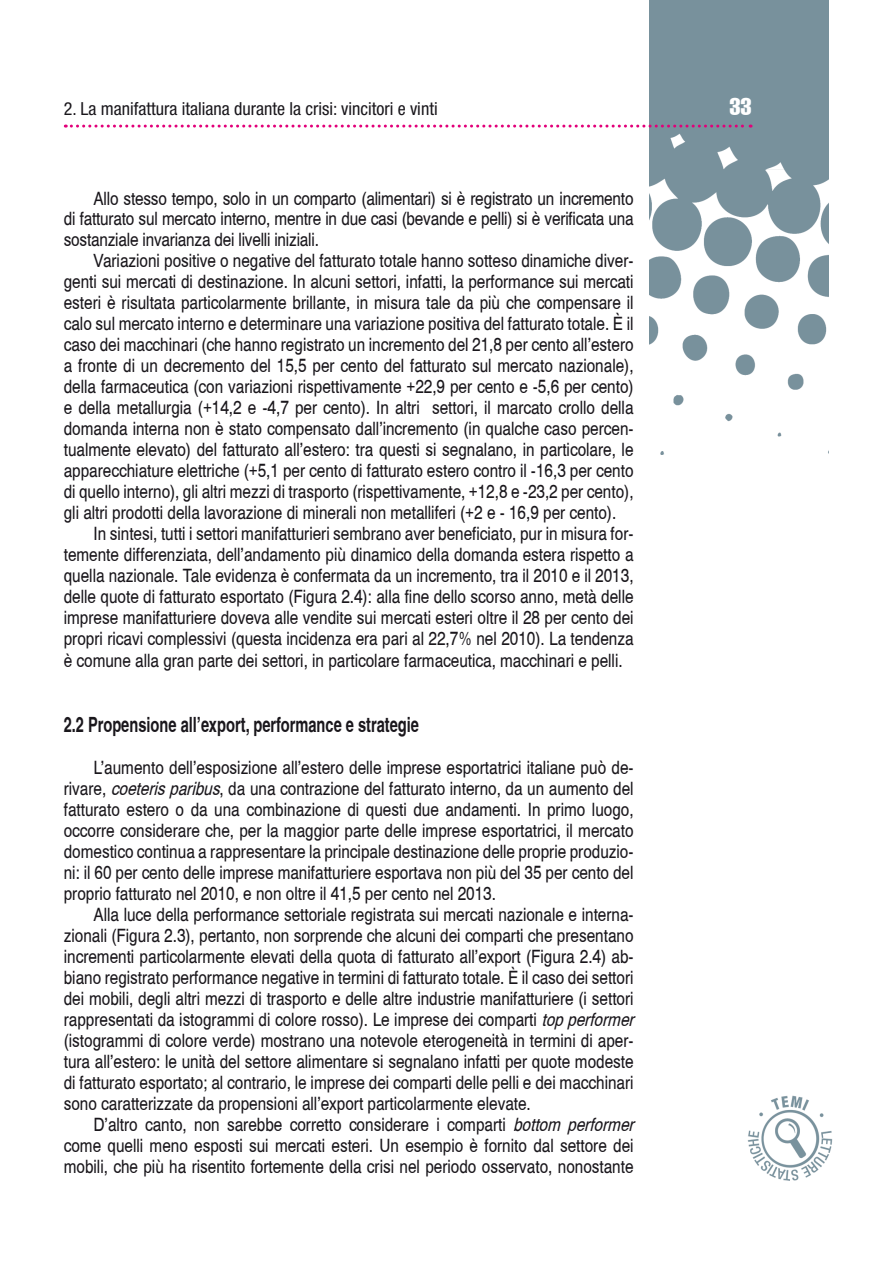
<style>
.page{position:relative;width:893px;height:1263px;background:#fff}
.page>*{position:absolute;margin:0;border:0;box-sizing:border-box;transform-origin:0 0}
.t1{font:extra-condensed 24px "Helvetica";color:#fff}
._04_Id__Titolo_parag{font:700 condensed 21px "Helvetica";color:#1a171c;scale:.85 1}
._02_Id_Stile_testo_c{font:18px/21px "Helvetica Cnd";color:#1a171c;text-align:justify}
.t2{font:condensed 18px "Helvetica Neue LT Std";color:#1a171c}
.s1{font-style:italic}
</style>
<div class="page">
<img style="left:649px;top:0;width:179px;height:454px">
<svg style="left:65px;top:125px;width:686px;height:3px"></svg>
<img style="left:747px;top:1095px;width:85px;height:85px">
<p class="t2" style="left:64px;top:98px;width:375px">2. La manifattura italiana durante la crisi: vincitori e vinti</p>
<h1 class="t1" style="left:729px;top:91px;width:24px">33</h1>
<p class="_02_Id_Stile_testo_c" style="left:64px;top:187px;width:571px;text-indent:30px">Allo stesso tempo, solo in un comparto (alimentari) si è registrato un incremento di fatturato sul mercato interno, mentre in due casi (bevande e pelli) si è verificata una sostanziale invarianza dei livelli iniziali.</p>
<p class="_02_Id_Stile_testo_c" style="left:64px;top:250px;width:571px;text-indent:30px">Variazioni positive o negative del fatturato totale hanno sotteso dinamiche diver&shy;genti sui mercati di destinazione. In alcuni settori, infatti, la performance sui mercati esteri è risultata particolarmente brillante, in misura tale da più che compensare il calo sul mercato interno e determinare una variazione positiva del fatturato totale. È il caso dei macchinari (che hanno registrato un incremento del 21,8 per cento all’estero a fronte di un decremento del 15,5 per cento del fatturato sul mercato nazionale), della farmaceutica (con variazioni rispettivamente +22,9 per cento e -5,6 per cento) e della metallurgia (+14,2 e -4,7 per cento). In altri settori, il marcato crollo della domanda interna non è stato compensato dall’incremento (in qualche caso percen&shy;tualmente elevato) del fatturato all’estero: tra questi si segnalano, in particolare, le apparecchiature elettriche (+5,1 per cento di fatturato estero contro il -16,3 per cento di quello interno), gli altri mezzi di trasporto (rispettivamente, +12,8 e -23,2 per cento), gli altri prodotti della lavorazione di minerali non metalliferi (+2 e - 16,9 per cento).</p>
<p class="_02_Id_Stile_testo_c" style="left:64px;top:523px;width:571px;text-indent:30px">In sintesi, tutti i settori manifatturieri sembrano aver beneficiato, pur in misura for&shy;temente differenziata, dell’andamento più dinamico della domanda estera rispetto a quella nazionale. Tale evidenza è confermata da un incremento, tra il 2010 e il 2013, delle quote di fatturato esportato (Figura 2.4): alla fine dello scorso anno, metà delle imprese manifatturiere doveva alle vendite sui mercati esteri oltre il 28 per cento dei propri ricavi complessivi (questa incidenza era pari al 22,7% nel 2010). La tendenza è comune alla gran parte dei settori, in particolare farmaceutica, macchinari e pelli.</p>
<p class="_04_Id__Titolo_parag" style="left:64px;top:711px;width:420px">2.2 Propensione all’export, performance e strategie</p>
<p class="_02_Id_Stile_testo_c" style="left:64px;top:756px;width:571px;text-indent:30px">L’aumento dell’esposizione all’estero delle imprese esportatrici italiane può de&shy;rivare, <span class="s1">coeterisparibus</span>, da una contrazione del fatturato interno, da un aumento del fatturato estero o da una combinazione di questi due andamenti. In primo luogo, occorre considerare che, per la maggior parte delle imprese esportatrici, il mercato domestico continua a rappresentare la principale destinazione delle proprie produzio&shy;ni: il 60 per cento delle imprese manifatturiere esportava non più del 35 per cento del proprio fatturato nel 2010, e non oltre il 41,5 per cento nel 2013.</p>
<p class="_02_Id_Stile_testo_c" style="left:64px;top:903px;width:576px;text-align:left;text-indent:30px">Alla luce della performance settoriale registrata sui mercati nazionale e interna&shy;zionali (Figura 2.3), pertanto, non sorprende che alcuni dei comparti che presentano incrementi particolarmente elevati della quota di fatturato all’export (Figura 2.4) ab&shy;biano registrato performance negative in termini di fatturato totale. È il caso dei settori dei mobili, degli altri mezzi di trasporto e delle altre industrie manifatturiere (i settori rappresentati da istogrammi di colore rosso). Le imprese dei comparti <span class="s1">topperformer </span>(istogrammi di colore verde) mostrano una notevole eterogeneità in termini di aper&shy;tura all’estero: le unità del settore alimentare si segnalano infatti per quote modeste di fatturato esportato; al contrario, le imprese dei comparti delle pelli e dei macchinari sono caratterizzate da propensioni all’export particolarmente elevate.</p>
<p class="_02_Id_Stile_testo_c" style="left:64px;top:1113px;width:576px;text-align:left;text-indent:30px">D’altro canto, non sarebbe corretto considerare i comparti <span class="s1">bottom performer </span>come quelli meno esposti sui mercati esteri. Un esempio è fornito dal settore dei mobili, che più ha risentito fortemente della crisi nel periodo osservato, nonostante</p>
</div>
